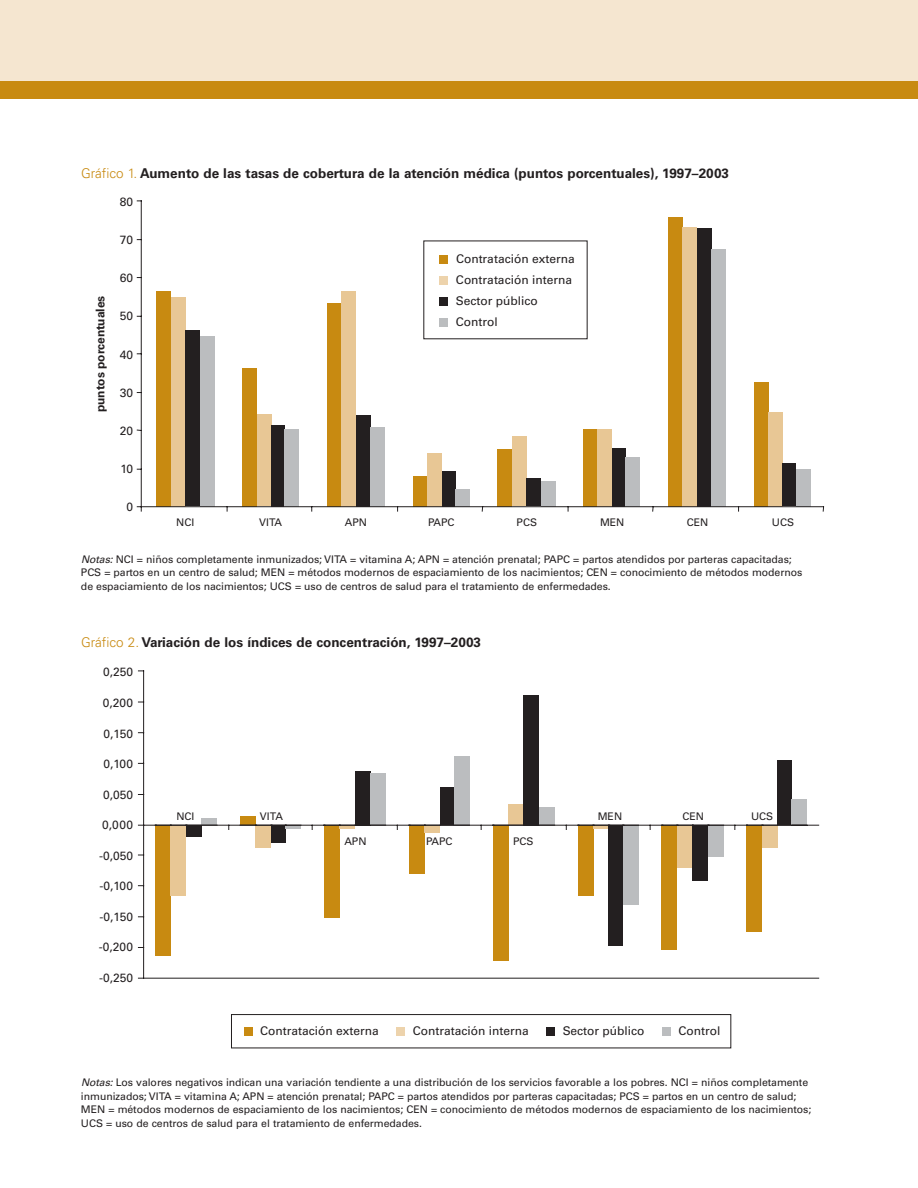
<style>
.page{position:relative;width:918px;height:1188px;background:#fff}
.page>*{position:absolute;margin:0;border:0;box-sizing:border-box;transform-origin:0 0}
.t1{font:700 13.5px "Univers";color:#231f20}
.t2{font:12px/21px "Univers";color:#231f20}
.t3{font:700 12px "Univers";color:#231f20}
.t4{font:10.5px/13.5px "Univers";letter-spacing:-.005em;color:#231f20}
.s1{font-weight:300;color:#c88a11}
.s2{font-style:italic}
</style>
<div class="page">
<div style="left:0;top:0;width:918px;height:81px;background:#f5e6d0"></div>
<div style="left:0;top:81px;width:918px;height:18px;background:#c88a11"></div>
<div style="left:157px;top:291px;width:14px;height:215px;background:#c88a11"></div>
<div style="left:242px;top:368px;width:15px;height:138px;background:#c88a11"></div>
<div style="left:327px;top:303px;width:14px;height:203px;background:#c88a11"></div>
<div style="left:413px;top:476px;width:14px;height:30px;background:#c88a11"></div>
<div style="left:498px;top:449px;width:14px;height:57px;background:#c88a11"></div>
<div style="left:583px;top:429px;width:15px;height:77px;background:#c88a11"></div>
<div style="left:668px;top:217px;width:15px;height:289px;background:#c88a11"></div>
<div style="left:754px;top:382px;width:14px;height:124px;background:#c88a11"></div>
<div style="left:171px;top:297px;width:15px;height:209px;background:#e8c795"></div>
<div style="left:257px;top:414px;width:14px;height:92px;background:#e8c795"></div>
<div style="left:341px;top:291px;width:15px;height:215px;background:#e8c795"></div>
<div style="left:427px;top:453px;width:15px;height:53px;background:#e8c795"></div>
<div style="left:512px;top:436px;width:14px;height:70px;background:#e8c795"></div>
<div style="left:598px;top:429px;width:14px;height:77px;background:#e8c795"></div>
<div style="left:683px;top:227px;width:14px;height:279px;background:#e8c795"></div>
<div style="left:768px;top:412px;width:15px;height:94px;background:#e8c795"></div>
<div style="left:186px;top:331px;width:14px;height:175px;background:#231f20"></div>
<div style="left:271px;top:425px;width:14px;height:81px;background:#231f20"></div>
<div style="left:356px;top:415px;width:15px;height:91px;background:#231f20"></div>
<div style="left:442px;top:471px;width:13px;height:35px;background:#231f20"></div>
<div style="left:527px;top:478px;width:14px;height:28px;background:#231f20"></div>
<div style="left:612px;top:448px;width:13px;height:58px;background:#231f20"></div>
<div style="left:697px;top:228px;width:14px;height:278px;background:#231f20"></div>
<div style="left:783px;top:464px;width:13px;height:42px;background:#231f20"></div>
<div style="left:200px;top:336px;width:15px;height:170px;background:#bbbdbf"></div>
<div style="left:285px;top:429px;width:14px;height:77px;background:#bbbdbf"></div>
<div style="left:371px;top:427px;width:14px;height:79px;background:#bbbdbf"></div>
<div style="left:455px;top:489px;width:15px;height:17px;background:#bbbdbf"></div>
<div style="left:541px;top:481px;width:14px;height:25px;background:#bbbdbf"></div>
<div style="left:625px;top:457px;width:15px;height:49px;background:#bbbdbf"></div>
<div style="left:711px;top:249px;width:15px;height:257px;background:#bbbdbf"></div>
<div style="left:796px;top:469px;width:15px;height:37px;background:#bbbdbf"></div>
<hr style="left:141px;top:201px;width:1px;height:306px;background:#231f20">
<hr style="left:141px;top:506px;width:682px;height:1px;background:#231f20">
<svg style="left:137px;top:506px;width:5px;height:5px"></svg>
<div style="left:439px;top:255px;width:9px;height:9px;background:#c88a11"></div>
<div style="left:439px;top:276px;width:9px;height:9px;background:#edd3ac"></div>
<div style="left:439px;top:297px;width:9px;height:9px;background:#231f20"></div>
<div style="left:439px;top:318px;width:9px;height:9px;background:#bbbdbf"></div>
<div style="left:244px;top:1027px;width:9px;height:9px;background:#c88a11"></div>
<div style="left:396px;top:1027px;width:9px;height:9px;background:#edd3ac"></div>
<div style="left:546px;top:1027px;width:9px;height:9px;background:#231f20"></div>
<div style="left:662px;top:1027px;width:9px;height:9px;background:#bbbdbf"></div>
<div style="left:231px;top:1014px;width:500px;height:34px;border:1px solid #231f20"></div>
<hr style="left:144px;top:978px;width:675px;height:1px;background:#231f20">
<div style="left:155px;top:825px;width:15px;height:130px;background:#c88a11"></div>
<div style="left:240px;top:817px;width:16px;height:8px;background:#c88a11"></div>
<div style="left:324px;top:825px;width:15px;height:93px;background:#c88a11"></div>
<div style="left:409px;top:825px;width:16px;height:49px;background:#c88a11"></div>
<div style="left:493px;top:825px;width:15px;height:136px;background:#c88a11"></div>
<div style="left:578px;top:825px;width:15px;height:71px;background:#c88a11"></div>
<div style="left:662px;top:825px;width:15px;height:125px;background:#c88a11"></div>
<div style="left:747px;top:825px;width:15px;height:107px;background:#c88a11"></div>
<div style="left:170px;top:825px;width:16px;height:71px;background:#e8c795"></div>
<div style="left:256px;top:825px;width:15px;height:22px;background:#e8c795"></div>
<hr style="left:339px;top:825px;width:16px;height:4px;background:#e8c795">
<div style="left:425px;top:825px;width:15px;height:8px;background:#e8c795"></div>
<div style="left:508px;top:804px;width:16px;height:21px;background:#e8c795"></div>
<hr style="left:593px;top:825px;width:16px;height:4px;background:#e8c795">
<div style="left:677px;top:825px;width:15px;height:43px;background:#e8c795"></div>
<div style="left:762px;top:825px;width:16px;height:22px;background:#e8c795"></div>
<div style="left:186px;top:825px;width:16px;height:11px;background:#231f20"></div>
<div style="left:271px;top:825px;width:14px;height:18px;background:#231f20"></div>
<div style="left:355px;top:771px;width:16px;height:54px;background:#231f20"></div>
<div style="left:440px;top:788px;width:14px;height:37px;background:#231f20"></div>
<div style="left:524px;top:695px;width:15px;height:130px;background:#231f20"></div>
<div style="left:609px;top:825px;width:14px;height:120px;background:#231f20"></div>
<div style="left:692px;top:825px;width:16px;height:56px;background:#231f20"></div>
<div style="left:778px;top:760px;width:14px;height:65px;background:#231f20"></div>
<div style="left:202px;top:819px;width:15px;height:6px;background:#bbbdbf"></div>
<hr style="left:285px;top:825px;width:16px;height:4px;background:#bbbdbf">
<div style="left:371px;top:773px;width:15px;height:52px;background:#bbbdbf"></div>
<div style="left:454px;top:756px;width:15px;height:69px;background:#bbbdbf"></div>
<div style="left:539px;top:807px;width:16px;height:18px;background:#bbbdbf"></div>
<div style="left:623px;top:825px;width:15px;height:80px;background:#bbbdbf"></div>
<div style="left:708px;top:825px;width:16px;height:32px;background:#bbbdbf"></div>
<div style="left:792px;top:800px;width:15px;height:25px;background:#bbbdbf"></div>
<hr style="left:143px;top:671px;width:1px;height:307px;background:#231f20">
<hr style="left:144px;top:825px;width:675px;height:1px;background:#231f20">
<p class="t1" style="left:81px;top:168px;width:650px"><span class="s1">Gráfico 1.</span> Aumento de las tasas de cobertura de la atención médica (puntos porcentuales), 1997–2003</p>
<p class="t2" style="left:120px;top:192px;width:15px">80</p>
<p class="t3" style="left:96px;top:412px;width:118px;rotate:-90deg">puntos porcentuales</p>
<p class="t2" style="left:120px;top:230px;width:15px">70</p>
<p class="t2" style="left:120px;top:269px;width:15px">60</p>
<p class="t2" style="left:120px;top:307px;width:15px">50</p>
<p class="t2" style="left:120px;top:345px;width:15px">40</p>
<p class="t2" style="left:120px;top:383px;width:15px">30</p>
<p class="t2" style="left:120px;top:421px;width:15px">20</p>
<p class="t2" style="left:120px;top:459px;width:14px">10</p>
<p class="t2" style="left:126px;top:498px;width:8px">0</p>
<p class="t2" style="left:456px;top:249px;width:120px">Contratación externa<br>Contratación interna<br>Sector público<br>Control</p>
<p class="t4" style="left:176px;top:517px;width:20px">NCI</p>
<p class="t4" style="left:259px;top:517px;width:25px">VITA</p>
<p class="t4" style="left:345px;top:517px;width:24px">APN</p>
<p class="t4" style="left:428px;top:517px;width:28px">PAPC</p>
<p class="t4" style="left:517px;top:517px;width:22px">PCS</p>
<p class="t4" style="left:600px;top:517px;width:26px">MEN</p>
<p class="t4" style="left:687px;top:517px;width:23px">CEN</p>
<p class="t4" style="left:772px;top:517px;width:24px">UCS</p>
<p class="t4" style="left:81px;top:553px;width:723px"><span class="s2">Notas:</span>NCI = niños completamente inmunizados; VITA = vitamina A; APN = atención prenatal; PAPC = partos atendidos por parteras capacitadas;<br>PCS = partos en un centro de salud; MEN = métodos modernos de espaciamiento de los nacimientos; CEN = conocimiento de métodos modernos de espaciamiento de los nacimientos; UCS = uso de centros de salud para el tratamiento de enfermedades.</p>
<p class="t1" style="left:81px;top:637px;width:402px"><span class="s1">Gráfico 2.</span> Variación de los índices de concentración, 1997–2003</p>
<p class="t2" style="left:103px;top:663px;width:32px">0,250</p>
<p class="t2" style="left:103px;top:693px;width:32px">0,200</p>
<p class="t2" style="left:103px;top:724px;width:31px">0,150</p>
<p class="t2" style="left:103px;top:754px;width:31px">0,100</p>
<p class="t2" style="left:103px;top:785px;width:32px">0,050</p>
<p class="t2" style="left:102px;top:815px;width:32px">0,000</p>
<p class="t2" style="left:99px;top:846px;width:36px">-0,050</p>
<p class="t2" style="left:99px;top:876px;width:35px">-0,100</p>
<p class="t2" style="left:99px;top:907px;width:35px">-0,150</p>
<p class="t2" style="left:99px;top:938px;width:36px">-0,200</p>
<p class="t2" style="left:99px;top:968px;width:36px">-0,250</p>
<p class="t4" style="left:176px;top:810px;width:20px">NCI</p>
<p class="t4" style="left:260px;top:810px;width:25px">VITA</p>
<p class="t4" style="left:344px;top:835px;width:24px">APN</p>
<p class="t4" style="left:426px;top:835px;width:28px">PAPC</p>
<p class="t4" style="left:513px;top:835px;width:22px">PCS</p>
<p class="t4" style="left:598px;top:810px;width:26px">MEN</p>
<p class="t4" style="left:682px;top:810px;width:23px">CEN</p>
<p class="t4" style="left:751px;top:810px;width:24px">UCS</p>
<p class="t2" style="left:260px;top:1021px;width:120px">Contratación externa</p>
<p class="t2" style="left:413px;top:1021px;width:118px">Contratación interna</p>
<p class="t2" style="left:563px;top:1021px;width:83px">Sector público</p>
<p class="t2" style="left:679px;top:1021px;width:43px">Control</p>
<p class="t4" style="left:81px;top:1077px;width:732px"><span class="s2">Notas:</span>Los valores negativos indican una variación tendiente a una distribución de los servicios favorable a los pobres. NCI = niños completamente inmunizados; VITA = vitamina A; APN = atención prenatal; PAPC = partos atendidos por parteras capacitadas; PCS = partos en un centro de salud; MEN = métodos modernos de espaciamiento de los nacimientos; CEN = conocimiento de métodos modernos de espaciamiento de los nacimientos; UCS = uso de centros de salud para el tratamiento de enfermedades.</p>
</div>
